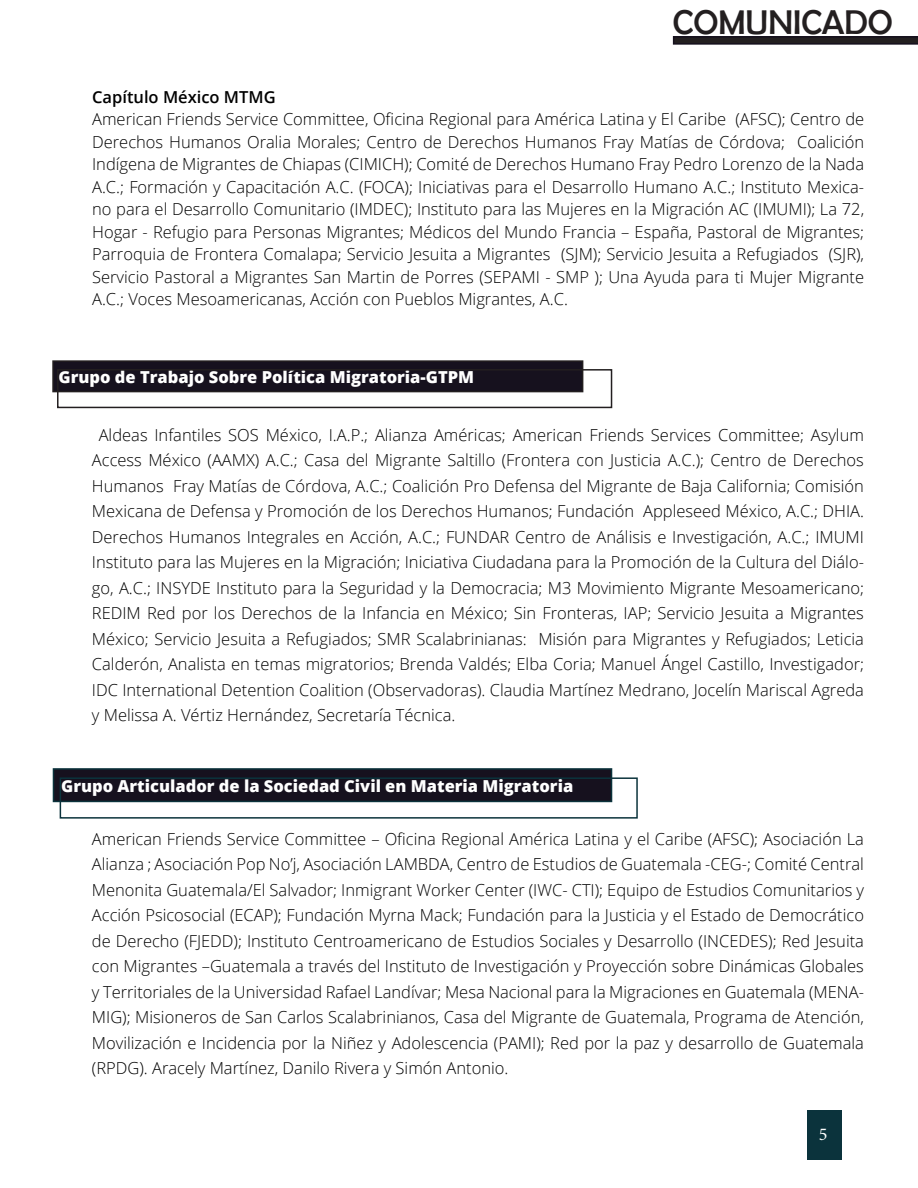
<style>
.page{position:relative;width:918px;height:1188px;background:#fff}
.page>*{position:absolute;margin:0;border:0;box-sizing:border-box;transform-origin:0 0}
.t1{font:34.5px "Berlin Sans FB";color:#231f20}
.t2{font:18px "Minion Pro";color:#fff}
.t3{font:300 16.5px/25.5px "Open Sans";color:#000;text-align:justify}
.t4{font:800 16.5px "Open Sans";color:#fff}
.t5{font:600 16.5px "Open Sans";color:#000}
</style>
<div class="page">
<svg style="left:673px;top:36px;width:245px;height:9px;background:#262227"></svg>
<div style="left:807px;top:1110px;width:35px;height:50px;background:#0b333c"></div>
<div style="left:53px;top:361px;width:530px;height:31px;background:#16111e"></div>
<div style="left:52px;top:360px;width:531px;height:32px;border:2px solid #231f20"></div>
<div style="left:57px;top:369px;width:555px;height:39px;border:2px solid #231f20"></div>
<div style="left:53px;top:768px;width:559px;height:34px;background:#16111e;border:2px solid #0b333c"></div>
<div style="left:60px;top:777px;width:578px;height:42px;border:2px solid #0b333c"></div>
<p class="t1" style="left:673px;top:3px;width:222px">COMUNICADO</p>
<p class="t5" style="left:92px;top:85px;width:185px">Capítulo México MTMG</p>
<p class="t3" style="left:92px;top:108px;width:774px;line-height:22.5px">American Friends Service Committee, Oficina Regional para América Latina y El Caribe (AFSC); Centro de Derechos Humanos Oralia Morales; Centro de Derechos Humanos Fray Matías de Córdova; Coalición Indígena de Migrantes de Chiapas (CIMICH); Comité de Derechos Humano Fray Pedro Lorenzo de la Nada A.C.; Formación y Capacitación A.C. (FOCA); Iniciativas para el Desarrollo Humano A.C.; Instituto Mexica&shy;no para el Desarrollo Comunitario (IMDEC); Instituto para las Mujeres en la Migración AC (IMUMI); La 72, Hogar - Refugio para Personas Migrantes; Médicos del Mundo Francia – España, Pastoral de Migrantes; Parroquia de Frontera Comalapa; Servicio Jesuita a Migrantes (SJM); Servicio Jesuita a Refugiados (SJR), Servicio Pastoral a Migrantes San Martin de Porres (SEPAMI - SMP ); Una Ayuda para ti Mujer Migrante A.C.; Voces Mesoamericanas, Acción con Pueblos Migrantes, A.C.</p>
<p class="t4" style="left:59px;top:365px;width:417px">Grupo de Trabajo Sobre Política Migratoria-GTPM</p>
<p class="t3" style="left:92px;top:421px;width:774px;text-indent:7px">Aldeas Infantiles SOS México, I.A.P.; Alianza Américas; American Friends Services Committee; Asylum Access México (AAMX) A.C.; Casa del Migrante Saltillo (Frontera con Justicia A.C.); Centro de Derechos Humanos Fray Matías de Córdova, A.C.; Coalición Pro Defensa del Migrante de Baja California; Comisión Mexicana de Defensa y Promoción de los Derechos Humanos; Fundación Appleseed México, A.C.; DHIA.<br>Derechos Humanos Integrales en Acció n, A.C.; FUNDAR Centro de Aná lisis e Investigació n, A.C.; IMUMI Instituto para las Mujeres en la Migración; Iniciativa Ciudadana para la Promoción de la Cultura del Diá lo&shy;go, A.C.; INSYDE Instituto para la Seguridad y la Democracia; M3 Movimiento Migrante Mesoamericano; REDIM Red por los Derechos de la Infancia en México; Sin Fronteras, IAP; Servicio Jesuita a Migrantes México; Servicio Jesuita a Refugiados; SMR Scalabrinianas: Misión para Migrantes y Refugiados; Leticia Calderón, Analista en temas migratorios; Brenda Valdés; Elba Coria; Manuel Ángel Castillo, Investigador; IDC International Detention Coalition (Observadoras). Claudia Martínez Medrano, Jocelín Mariscal Agreda y Melissa A. Vé rtiz Herná ndez, Secretaría Técnica.</p>
<p class="t4" style="left:61px;top:773px;width:514px">Grupo Articulador de la Sociedad Civil en Materia Migratoria</p>
<p class="t3" style="left:92px;top:826px;width:774px">American Friends Service Committee – Oficina Regional América Latina y el Caribe (AFSC); Asociación La Alianza ; Asociación Pop No’j, Asociación LAMBDA, Centro de Estudios de Guatemala -CEG-; Comité Central Menonita Guatemala/El Salvador; Inmigrant Worker Center (IWC- CTI); Equipo de Estudios Comunitarios y Acción Psicosocial (ECAP); Fundación Myrna Mack; Fundación para la Justicia y el Estado de Democrático de Derecho (FJEDD); Instituto Centroamericano de Estudios Sociales y Desarrollo (INCEDES); Red Jesuita con Migrantes –Guatemala a través del Instituto de Investigación y Proyección sobre Dinámicas Globales y Territoriales de la Universidad Rafael Landívar; Mesa Nacional para la Migraciones en Guatemala (MENA-MIG); Misioneros de San Carlos Scalabrinianos, Casa del Migrante de Guatemala, Programa de Atención, Movilización e Incidencia por la Niñez y Adolescencia (PAMI); Red por la paz y desarrollo de Guatemala (RPDG). Aracely Martínez, Danilo Rivera y Simón Antonio.</p>
<p class="t2" style="left:819px;top:1122px;width:10px">5</p>
</div>
